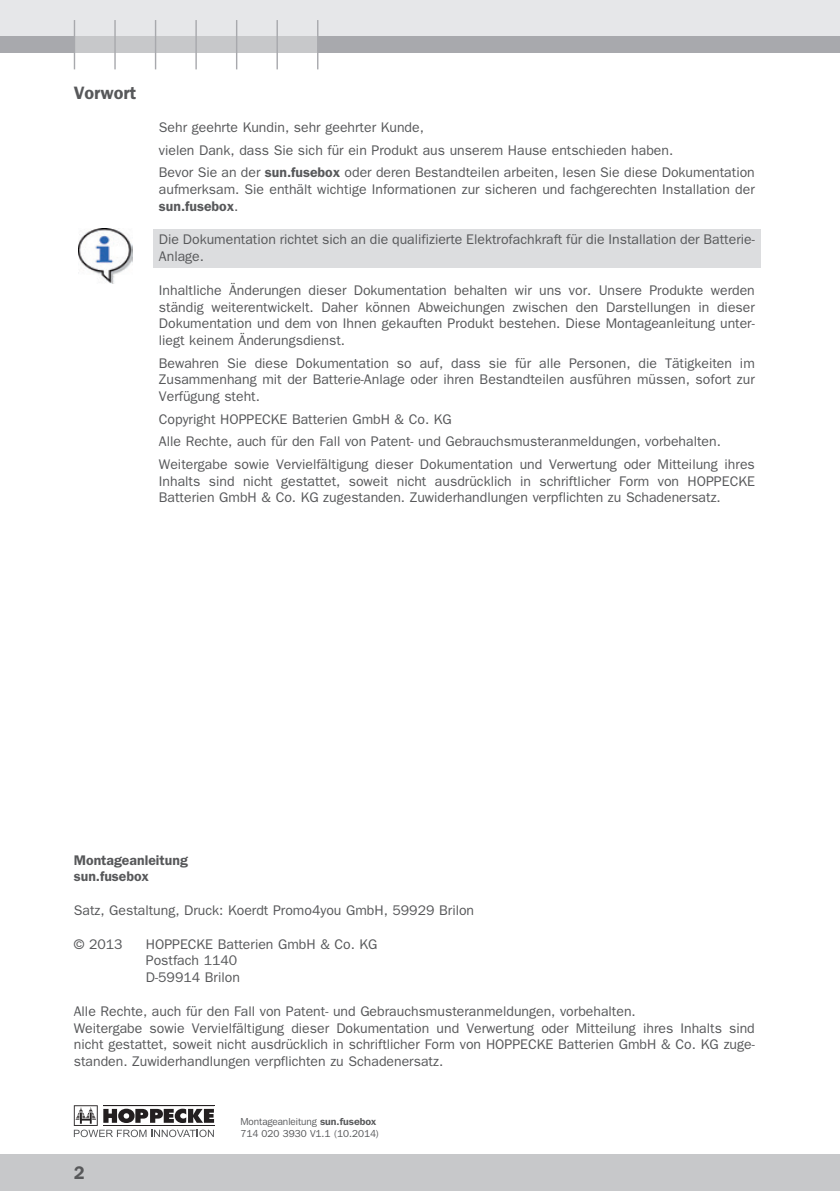
<style>
.page{position:relative;width:840px;height:1191px;background:#fff}
.page>*{position:absolute;margin:0;border:0;box-sizing:border-box;transform-origin:0 0}
.t1{font:600 18px "Franklin Gothic LT";color:#57585a}
.t2{font:600 18px "Franklin Gothic IT Cby BT";color:#57585a}
.t3{font:14px/16.8px "Franklin Gothic LT";color:#57585a}
.t4{font:600 14px/16.8px "Franklin Gothic LT";color:#57585a}
.t5{font:10px/12px "Franklin Gothic IT Cby BT";color:#57585a}
.s1{font-weight:600}
</style>
<div class="page">
<div style="left:0;top:0;width:839px;height:37px;background:#e6e7e9"></div>
<div style="left:317px;top:37px;width:522px;height:16px;background:#a8a9ad"></div>
<div style="left:74px;top:37px;width:244px;height:16px;background:#c7c8ca"></div>
<hr style="left:276px;top:20px;width:2px;height:49px;background:#a8a9ad">
<hr style="left:317px;top:20px;width:1px;height:49px;background:#a8a9ad">
<hr style="left:74px;top:20px;width:1px;height:49px;background:#a8a9ad">
<hr style="left:114px;top:20px;width:2px;height:49px;background:#a8a9ad">
<hr style="left:155px;top:20px;width:1px;height:49px;background:#a8a9ad">
<hr style="left:195px;top:20px;width:2px;height:49px;background:#a8a9ad">
<hr style="left:236px;top:20px;width:1px;height:49px;background:#a8a9ad">
<div style="left:0;top:37px;width:74px;height:16px;background:#a8a9ad"></div>
<div style="left:0;top:1154px;width:839px;height:37px;background:#c7c8ca"></div>
<svg style="left:74px;top:1105px;width:140px;height:32px"></svg>
<div style="left:153px;top:229px;width:607px;height:39px;background:#dcdddf"></div>
<img style="left:79px;top:229px;width:53px;height:55px">
<p class="t1" style="left:74px;top:82px;width:64px">Vorwort</p>
<p class="t3" style="left:159px;top:116px;width:597px;line-height:22.4px">Sehr geehrte Kundin, sehr geehrter Kunde,<br>vielen Dank, dass Sie sich für ein Produkt aus unserem Hause entschieden haben.<br>Bevor Sie an der <span class="s1">sun.fusebox</span> oder deren Bestandteilen arbeiten, lesen Sie diese Dokumentation</p>
<p class="t3" style="left:159px;top:181px;width:597px">aufmerksam. Sie enthält wichtige Informationen zur sicheren und fachgerechten Installation der <span class="s1">sun.fusebox</span>.</p>
<p class="t3" style="left:159px;top:231px;width:597px">Die Dokumentation richtet sich an die qualifizierte Elektrofachkraft für die Installation der Batterie-<br>Anlage.</p>
<p class="t3" style="left:159px;top:282px;width:597px;text-align:justify">Inhaltliche Änderungen dieser Dokumentation behalten wir uns vor. Unsere Produkte werden ständig weiterentwickelt. Daher können Abweichungen zwischen den Darstellungen in dieser Dokumentation und dem von Ihnen gekauften Produkt bestehen. Diese Montageanleitung unter&shy;liegt keinem Änderungsdienst.</p>
<p class="t3" style="left:159px;top:355px;width:597px;text-align:justify">Bewahren Sie diese Dokumentation so auf, dass sie für alle Personen, die Tätigkeiten im Zusammenhang mit der Batterie-Anlage oder ihren Bestandteilen ausführen müssen, sofort zur Verfügung steht.</p>
<p class="t3" style="left:159px;top:408px;width:597px;line-height:22.4px">Copyright HOPPECKE Batterien GmbH &amp; Co. KG<br>Alle Rechte, auch für den Fall von Patent- und Gebrauchsmusteranmeldungen, vorbehalten.<br>Weitergabe sowie Vervielfältigung dieser Dokumentation und Verwertung oder Mitteilung ihres</p>
<p class="t3" style="left:159px;top:472px;width:597px">Inhalts sind nicht gestattet, soweit nicht ausdrücklich in schriftlicher Form von HOPPECKE<br>Batterien GmbH &amp; Co. KG zugestanden. Zuwiderhandlungen verpflichten zu Schadenersatz.</p>
<p class="t4" style="left:74px;top:851px;width:115px">Montageanleitung sun.fusebox</p>
<p class="t3" style="left:74px;top:902px;width:401px">Satz, Gestaltung, Druck: Koerdt Promo4you GmbH, 59929 Brilon</p>
<p class="t3" style="left:74px;top:935px;width:50px">© 2013</p>
<p class="t3" style="left:146px;top:935px;width:233px">HOPPECKE Batterien GmbH &amp; Co. KG<br>Postfach 1140<br>D-59914 Brilon</p>
<p class="t3" style="left:74px;top:1002px;width:682px">Alle Rechte, auch für den Fall von Patent- und Gebrauchsmusteranmeldungen, vorbehalten.<br>Weitergabe sowie Vervielfältigung dieser Dokumentation und Verwertung oder Mitteilung ihres Inhalts sind nicht gestattet, soweit nicht ausdrücklich in schriftlicher Form von HOPPECKE Batterien GmbH &amp; Co. KG zuge&shy;standen. Zuwiderhandlungen verpflichten zu Schadenersatz.</p>
<p class="t2" style="left:74px;top:1161px;width:12px">2</p>
<p class="t5" style="left:240px;top:1115px;width:140px">Montageanleitung <span class="s1">sun.fusebox<br></span>714 020 3930 V1.1 (10.2014)</p>
</div>
